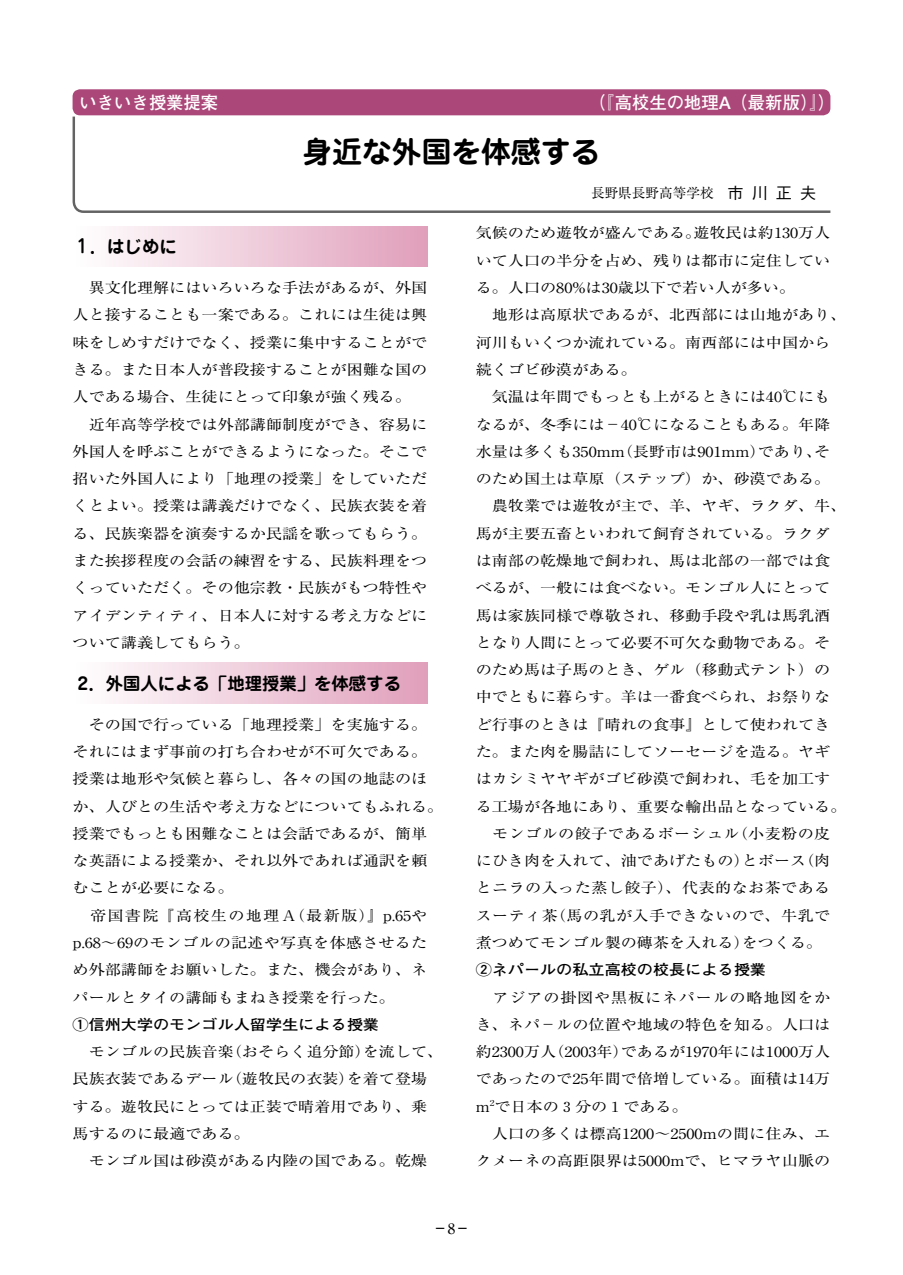
<style>
.page{position:relative;width:903px;height:1275px;background:#fff}
.page>*{position:absolute;margin:0;border:0;box-sizing:border-box;transform-origin:0 0}
.t1{font:700 29.75px "Jun 501";color:#000}
.t2{font:700 17.32px "Jun 501";color:#000}
.t3{font:700 17.32px "Futo Go B101";color:#fff}
.t4{font:500 14.88px "Ryumin";color:#000}
.t5{font:14.53px/27.3px "Ryumin";color:#000;scale:1.11 1}
.t6{font:700 14.53px "Futo Go B101";color:#000;scale:1.11 1}
.t7{font:13.65px "Ryumin";color:#000}
.s1{font-family:"Gothic BBB";font-weight:500;font-size:16.1px}
</style>
<div class="page">
<svg style="left:72px;top:115px;width:759px;height:98px"></svg>
<div style="left:73px;top:89px;width:757px;height:26px;background:#ac4779"></div>
<div style="left:73px;top:226px;width:354px;height:41px;background:linear-gradient(to right,#fff,#e09fbb)"></div>
<div style="left:73px;top:663px;width:354px;height:40px;background:linear-gradient(to right,#fff,#e09fbb)"></div>
<p class="t3" style="left:79px;top:92px;width:140px">いきいき授業提案</p>
<p class="t3" style="left:589px;top:92px;width:247px">（『高校生の地理A（最新版）』）</p>
<h1 class="t1" style="left:303px;top:131px;width:299px">身近な外国を体感する</h1>
<p class="t2" style="left:73px;top:234px;width:106px">１．はじめに</p>
<p class="t5" style="left:73px;top:274px;width:321px">　異文化理解にはいろいろな手法があるが、外国人と接することも一案である。これには生徒は興味をしめすだけでなく、授業に集中することができる。また日本人が普段接することが困難な国の人である場合、生徒にとって印象が強く残る。　近年高等学校では外部講師制度ができ、容易に外国人を呼ぶことができるようになった。そこで招いた外国人により「地理の授業」をしていただくとよい。授業は講義だけでなく、民族衣装を着る、民族楽器を演奏するか民謡を歌ってもらう。また挨拶程度の会話の練習をする、民族料理をつくっていただく。その他宗教・民族がもつ特性やアイデンティティ、日本人に対する考え方などについて講義してもらう。</p>
<p class="t2" style="left:78px;top:671px;width:325px">2．外国人による「地理授業」を体感する</p>
<p class="t5" style="left:73px;top:710px;width:336px">　その国で行っている「地理授業」を実施する。それにはまず事前の打ち合わせが不可欠である。授業は地形や気候と暮らし、各々の国の地誌のほか、人びとの生活や考え方などについてもふれる。授業でもっとも困難なことは会話であるが、簡単な英語による授業か、それ以外であれば通訳を頼むことが必要になる。<br>　帝国書院『高校生の地理Ａ（最新版）』p.65やp.68～69のモンゴルの記述や写真を体感させるため外部講師をお願いした。また、機会があり、ネパールとタイの講師もまねき授業を行った。</p>
<p class="t6" style="left:73px;top:1016px;width:277px">①信州大学のモンゴル人留学生による授業</p>
<p class="t5" style="left:73px;top:1038px;width:336px">　モンゴルの民族音楽（おそらく追分節）を流して、民族衣装であるデール（遊牧民の衣装）を着て登場する。遊牧民にとっては正装で晴着用であり、乗馬するのに最適である。<br>　モンゴル国は砂漠がある内陸の国である。乾燥</p>
<p class="t7" style="left:591px;top:185px;width:227px">長野県長野高等学校　<span class="s1">市川正夫</span></p>
<p class="t5" style="left:476px;top:219px;width:336px">気候のため遊牧が盛んである。遊牧民は約130万人いて人口の半分を占め、残りは都市に定住している。人口の80%は30歳以下で若い人が多い。<br>　地形は高原状であるが、北西部には山地があり、河川もいくつか流れている。南西部には中国から続くゴビ砂漠がある。<br>　気温は年間でもっとも上がるときには40℃にもなるが、冬季には－40℃になることもある。年降水量は多くも350mm（長野市は901mm）であり、そのため国土は草原（ステップ）か、砂漠である。　農牧業では遊牧が主で、羊、ヤギ、ラクダ、牛、馬が主要五畜といわれて飼育されている。ラクダは南部の乾燥地で飼われ、馬は北部の一部では食べるが、一般には食べない。モンゴル人にとって馬は家族同様で尊敬され、移動手段や乳は馬乳酒となり人間にとって必要不可欠な動物である。そのため馬は子馬のとき、ゲル（移動式テント）の中でともに暮らす。羊は一番食べられ、お祭りなど行事のときは『晴れの食事』として使われてきた。また肉を腸詰にしてソーセージを造る。ヤギはカシミヤヤギがゴビ砂漠で飼われ、毛を加工する工場が各地にあり、重要な輸出品となっている。　モンゴルの餃子であるボーシュル（小麦粉の皮にひき肉を入れて、油であげたもの）とボース（肉とニラの入った蒸し餃子）、代表的なお茶であるスーティ茶（馬の乳が入手できないので、牛乳で煮つめてモンゴル製の磚茶を入れる）をつくる。</p>
<p class="t6" style="left:476px;top:961px;width:263px">②ネパールの私立高校の校長による授業</p>
<p class="t5" style="left:476px;top:983px;width:321px">　アジアの掛図や黒板にネパールの略地図をかき、ネパ－ルの位置や地域の特色を知る。人口は約2300万人（2003年）であるが1970年には1000万人であったので25年間で倍増している。面積は14万m<sup>2</sup>で日本の３分の１である。<br>　人口の多くは標高1200～2500mの間に住み、エクメーネの高距限界は5000mで、ヒマラヤ山脈の</p>
<p class="t4" style="left:433px;top:1219px;width:39px">－8－</p>
</div>
